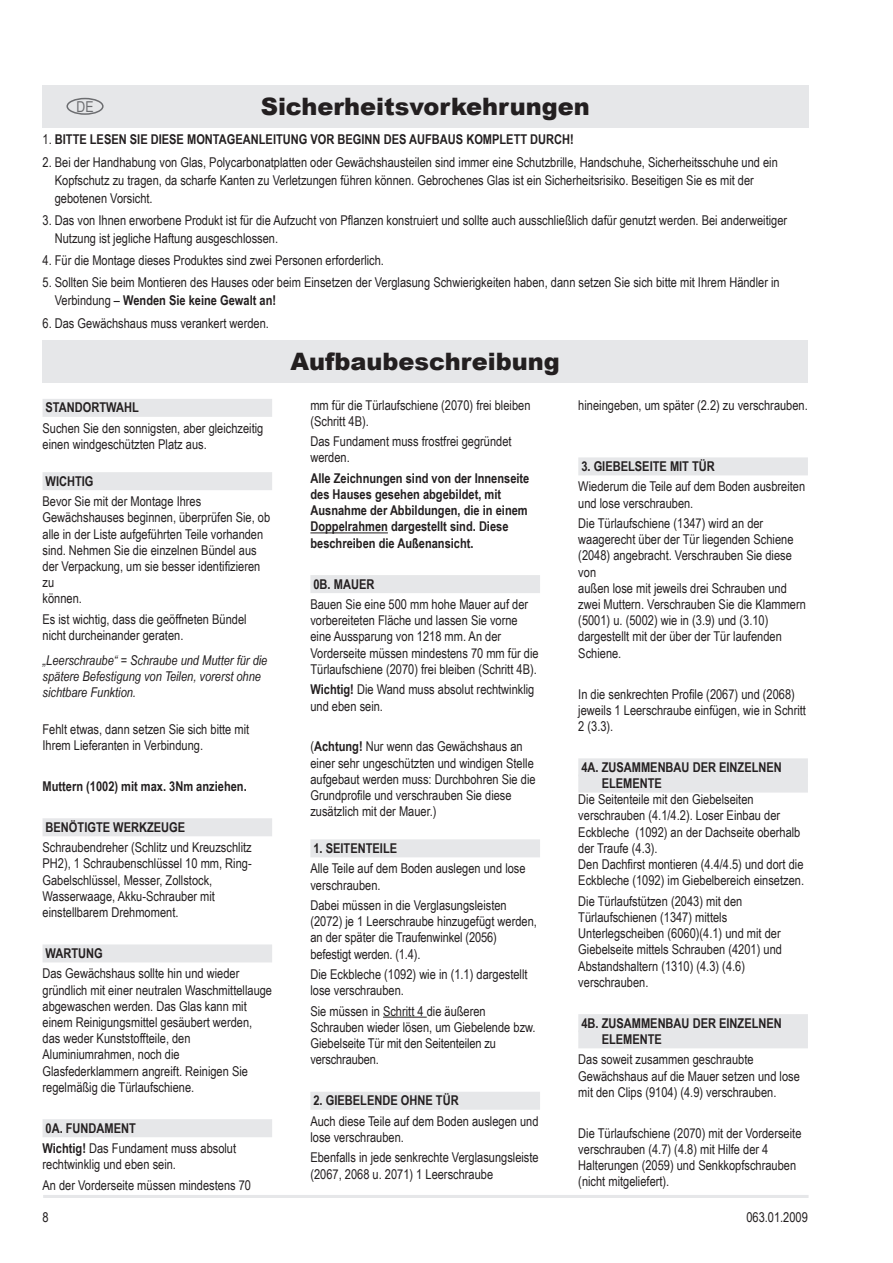
<style>
.page{position:relative;width:893px;height:1263px;background:#fff}
.page>*{position:absolute;margin:0;border:0;box-sizing:border-box;transform-origin:0 0}
.t1{font:900 24px "Arial";color:#231f20}
.t2{font:15px "Arial Narrow";color:#6c6d70}
.t3{font:13.5px/16.2px "Arial Narrow";color:#231f20}
.t4{font:700 13.5px/16.2px "Arial Narrow";color:#231f20}
.t5{font:italic 13.5px/16.2px "Arial Narrow";color:#231f20}
.s1{font-weight:400}
.s2{font-weight:700}
</style>
<div class="page">
<hr style="left:43px;top:1195px;width:766px;height:3px;background:#e6e7e9">
<div style="left:43px;top:399px;width:229px;height:18px;background:#e6e7e9"></div>
<div style="left:43px;top:472px;width:229px;height:18px;background:#e6e7e9"></div>
<div style="left:43px;top:818px;width:229px;height:18px;background:#e6e7e9"></div>
<div style="left:43px;top:944px;width:229px;height:18px;background:#e6e7e9"></div>
<div style="left:43px;top:1119px;width:229px;height:18px;background:#e6e7e9"></div>
<hr style="left:310px;top:532px;width:78px;height:1px;background:#231f20">
<div style="left:310px;top:575px;width:230px;height:18px;background:#e6e7e9"></div>
<div style="left:310px;top:839px;width:230px;height:18px;background:#e6e7e9"></div>
<hr style="left:383px;top:1017px;width:44px;height:1px;background:#231f20">
<div style="left:310px;top:1092px;width:230px;height:18px;background:#e6e7e9"></div>
<div style="left:578px;top:457px;width:230px;height:18px;background:#e6e7e9"></div>
<div style="left:578px;top:758px;width:230px;height:18px;background:#e6e7e9"></div>
<div style="left:578px;top:774px;width:230px;height:18px;background:#e6e7e9"></div>
<div style="left:578px;top:1014px;width:230px;height:18px;background:#e6e7e9"></div>
<div style="left:578px;top:1030px;width:230px;height:18px;background:#e6e7e9"></div>
<div style="left:43px;top:85px;width:765px;height:43px;background:#e6e7e9"></div>
<div style="left:43px;top:340px;width:765px;height:43px;background:#e6e7e9"></div>
<div style="left:66px;top:98px;width:38px;height:17px;border:2px solid #6c6d70;border-radius:50%"></div>
<p class="t2" style="left:76px;top:95px;width:19px">DE</p>
<h1 class="t1" style="left:219px;top:89px;width:414px">SICHERHEITSVORKEHRUNGEN</h1>
<h1 class="t1" style="left:261px;top:89px;width:331px">Sicherheitsvorkehrungen</h1>
<p class="t4" style="left:43px;top:131px;width:32px"><span class="s1">1.</span> BITTE</p>
<p class="t4" style="left:90px;top:131px;width:386px">LESEN SIE DIESE MONTAGEANLEITUNG VOR BEGINN DES AUFBAUS KOM</p>
<p class="t4" style="left:492px;top:131px;width:16px">PLETT</p>
<p class="t4" style="left:530px;top:131px;width:45px">DURCH!</p>
<p class="t3" style="left:55px;top:152px;width:725px;line-height:18px;text-indent:-12px">2. Bei der Handhabung von Glas, Polycarbonatplatten oder Gewächshausteilen sind immer eine Schutzbrille, Handschuhe, Sicherheitsschuhe und ein<br>Kopfschutz zu tragen, da scharfe Kanten zu Verletzungen führen können. Gebrochenes Glas ist ein Sicherheitsrisiko. Beseitigen Sie es mit der gebotenen Vorsicht.</p>
<p class="t3" style="left:55px;top:211px;width:734px;line-height:18px;text-indent:-12px">3. Das von Ihnen erworbene Produkt ist für die Aufzucht von Pflanzen konstruiert und sollte auch ausschließlich dafür genutzt werden. Bei anderweitiger<br>Nutzung ist jegliche Haftung ausgeschlossen.</p>
<p class="t3" style="left:43px;top:252px;width:343px">4. Für die Montage dieses Produktes sind zwei Personen erforderlich.</p>
<p class="t3" style="left:55px;top:273px;width:726px;line-height:18px;text-indent:-12px">5. Sollten Sie beim Montieren des Hauses oder beim Einsetzen der Verglasung Schwierigkeiten haben, dann setzen Sie sich bitte mit Ihrem Händler in<br>Verbindung – <span class="s2">Wenden Sie keine Gewalt an!</span></p>
<p class="t3" style="left:43px;top:314px;width:228px">6. Das Gewächshaus muss verankert werden.</p>
<p class="t4" style="left:46px;top:399px;width:95px">Standortwahl</p>
<p class="t3" style="left:43px;top:419px;width:222px">Suchen Sie den sonnigsten, aber gleichzeitig einen windgeschützten Platz aus.</p>
<p class="t4" style="left:46px;top:472px;width:43px">Wichtig</p>
<p class="t3" style="left:43px;top:493px;width:229px">Bevor Sie mit der Montage Ihres<br>Gewächshauses beginnen, überprüfen Sie, ob alle in der Liste aufgeführten Teile vorhanden sind. Nehmen Sie die einzelnen Bündel aus der Verpackung, um sie besser identifizieren zu<br>können.</p>
<p class="t3" style="left:43px;top:610px;width:206px">Es ist wichtig, dass die geöffneten Bündel nicht durcheinander geraten.</p>
<p class="t5" style="left:43px;top:652px;width:226px">„Leerschraube“ = Schraube und Mutter für die spätere Befestigung von Teilen, vorerst ohne sichtbare Funktion.</p>
<p class="t3" style="left:43px;top:720px;width:208px">Fehlt etwas, dann setzen Sie sich bitte mit<br>Ihrem Lieferanten in Verbindung.</p>
<p class="t4" style="left:43px;top:777px;width:206px">Muttern (1002) mit max. 3Nm anziehen.</p>
<p class="t4" style="left:46px;top:818px;width:141px">Benötigte Werkzeuge</p>
<p class="t3" style="left:43px;top:839px;width:211px">Schraubendreher (Schlitz und Kreuzschlitz PH2), 1 Schraubenschlüssel 10 mm, Ring-Gabelschlüssel, Messer, Zollstock, Wasserwaage, Akku-Schrauber mit einstellbarem Drehmoment.</p>
<p class="t4" style="left:46px;top:944px;width:50px">Wartung</p>
<p class="t3" style="left:43px;top:965px;width:231px">Das Gewächshaus sollte hin und wieder gründlich mit einer neutralen Waschmittellauge abgewaschen werden. Das Glas kann mit einem Reinigungsmittel gesäubert werden, das weder Kunststoffteile, den Aluminiumrahmen, noch die Glasfederklammern angreift. Reinigen Sie regelmäßig die Türlaufschiene.</p>
<p class="t3" style="left:43px;top:1117px;width:195px;line-height:20.4px"><span class="s2">0A. Fundament<br>Wichtig!</span> Das Fundament muss absolut</p>
<p class="t3" style="left:43px;top:1154px;width:210px;line-height:20.4px">rechtwinklig und eben sein.<br>An der Vorderseite müssen mindestens 70</p>
<h1 class="t1" style="left:291px;top:344px;width:271px">Aufbaubeschreibung</h1>
<p class="t3" style="left:310px;top:396px;width:222px">mm für die Türlaufschiene (2070) frei bleiben (Schritt 4B).</p>
<p class="t3" style="left:310px;top:433px;width:203px">Das Fundament muss frostfrei gegründet werden.</p>
<p class="t4" style="left:310px;top:469px;width:221px">Alle Zeichnungen sind von der Innenseite des Hauses gesehen abgebildet, mit Ausnahme der Abbildungen, die in einem Doppelrahmen dargestellt sind. Diese beschreiben die Außenansicht.</p>
<p class="t4" style="left:313px;top:575px;width:59px">0B. Mauer</p>
<p class="t3" style="left:310px;top:596px;width:230px">Bauen Sie eine 500 mm hohe Mauer auf der vorbereiteten Fläche und lassen Sie vorne eine Aussparung von 1218 mm. An der Vorderseite müssen mindestens 70 mm für die Türlaufschiene (2070) frei bleiben (Schritt 4B).</p>
<p class="t3" style="left:310px;top:681px;width:226px"><span class="s2">Wichtig!</span> Die Wand muss absolut rechtwinklig und eben sein.</p>
<p class="t3" style="left:310px;top:738px;width:227px">(<span class="s2">Achtung!</span> Nur wenn das Gewächshaus an einer sehr ungeschützten und windigen Stelle aufgebaut werden muss: Durchbohren Sie die Grundprofile und verschrauben Sie diese zusätzlich mit der Mauer.)</p>
<p class="t4" style="left:313px;top:839px;width:85px">1. Seitenteile</p>
<p class="t3" style="left:310px;top:860px;width:217px">Alle Teile auf dem Boden auslegen und lose verschrauben.</p>
<p class="t3" style="left:310px;top:897px;width:228px">Dabei müssen in die Verglasungsleisten (2072) je 1 Leerschraube hinzugefügt werden, an der später die Traufenwinkel (2056) befestigt werden. (1.4).</p>
<p class="t3" style="left:310px;top:966px;width:219px">Die Eckbleche (1092) wie in (1.1) dargestellt lose verschrauben.</p>
<p class="t3" style="left:310px;top:1002px;width:227px">Sie müssen in Schritt 4 die äußeren Schrauben wieder lösen, um Giebelende bzw.<br>Giebelseite Tür mit den Seitenteilen zu verschrauben.</p>
<p class="t4" style="left:313px;top:1092px;width:143px">2. Giebelende ohne Tür</p>
<p class="t3" style="left:310px;top:1112px;width:230px">Auch diese Teile auf dem Boden auslegen und lose verschrauben.</p>
<p class="t3" style="left:310px;top:1149px;width:230px">Ebenfalls in jede senkrechte Verglasungsleiste (2067, 2068 u. 2071) 1 Leerschraube</p>
<p class="t3" style="left:578px;top:396px;width:231px">hineingeben, um später (2.2) zu verschrauben.</p>
<p class="t4" style="left:581px;top:457px;width:131px">3. Giebelseite mit Tür</p>
<p class="t3" style="left:578px;top:478px;width:228px">Wiederum die Teile auf dem Boden ausbreiten und lose verschrauben.</p>
<p class="t3" style="left:578px;top:515px;width:229px">Die Türlaufschiene (1347) wird an der waagerecht über der Tür liegenden Schiene (2048) angebracht. Verschrauben Sie diese von<br>außen lose mit jeweils drei Schrauben und zwei Muttern. Verschrauben Sie die Klammern (5001) u. (5002) wie in (3.9) und (3.10) dargestellt mit der über der Tür laufenden Schiene.</p>
<p class="t3" style="left:578px;top:685px;width:229px">In die senkrechten Profile (2067) und (2068) jeweils 1 Leerschraube einfügen, wie in Schritt<br>2 (3.3).</p>
<p class="t4" style="left:578px;top:758px;width:201px">4A. Zusammenbau der einzelnen<br>Elemente</p>
<p class="t3" style="left:578px;top:791px;width:227px">Die Seitenteile mit den Giebelseiten verschrauben (4.1/4.2). Loser Einbau der Eckbleche (1092) an der Dachseite oberhalb der Traufe (4.3).<br>Den Dachfirst montieren (4.4/4.5) und dort die Eckbleche (1092) im Giebelbereich einsetzen.</p>
<p class="t3" style="left:578px;top:892px;width:205px">Die Türlaufstützen (2043) mit den Türlaufschienen (1347) mittels Unterlegscheiben (6060)(4.1) und mit der Giebelseite mittels Schrauben (4201) und Abstandshaltern (1310) (4.3) (4.6) verschrauben.</p>
<p class="t4" style="left:578px;top:1014px;width:203px">4B. Zusammenbau der einzelnen<br>Elemente</p>
<p class="t3" style="left:578px;top:1051px;width:223px">Das soweit zusammen geschraubte<br>Gewächshaus auf die Mauer setzen und lose mit den Clips (9104) (4.9) verschrauben.</p>
<p class="t3" style="left:578px;top:1124px;width:225px">Die Türlaufschiene (2070) mit der Vorderseite verschrauben (4.7) (4.8) mit Hilfe der 4<br>Halterungen (2059) und Senkkopfschrauben (nicht mitgeliefert).</p>
<p class="t3" style="left:43px;top:1208px;width:8px">8</p>
<p class="t3" style="left:746px;top:1208px;width:63px">063.01.2009</p>
</div>
